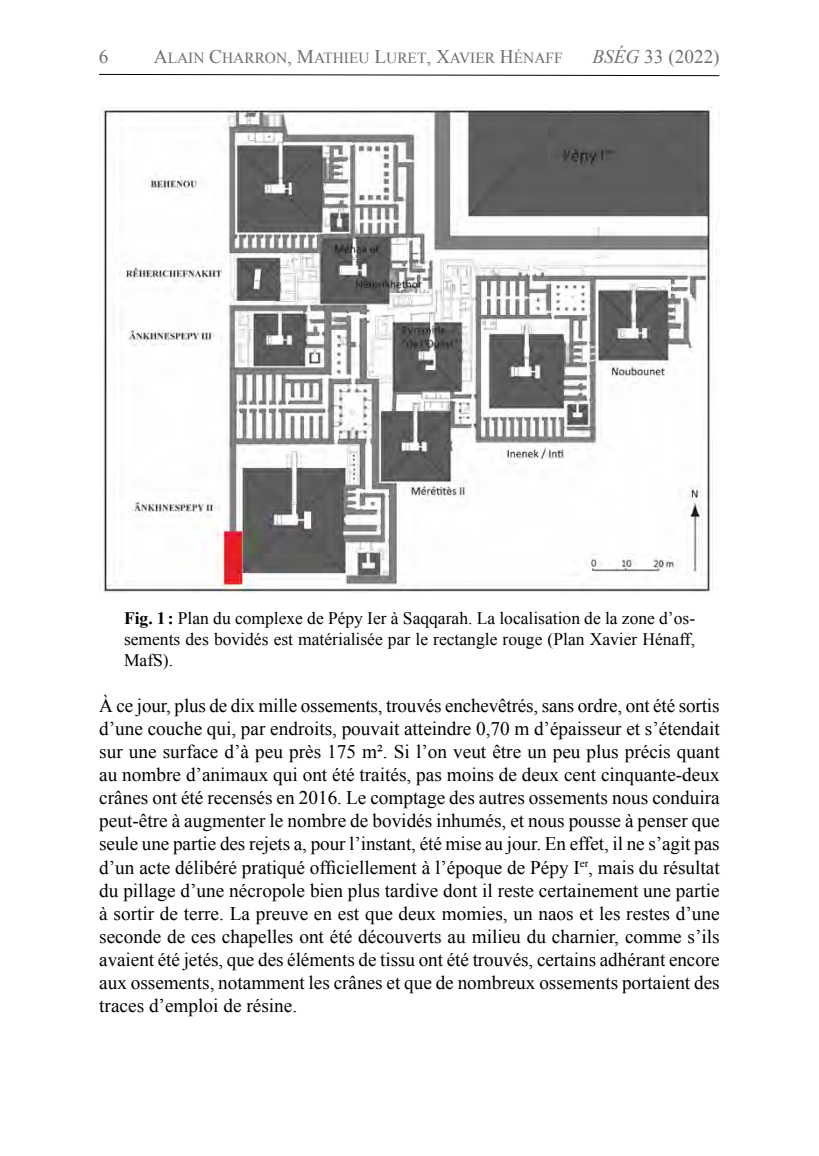
<style>
.page{position:relative;width:819px;height:1156px;background:#fff}
.page>*{position:absolute;margin:0;border:0;box-sizing:border-box;transform-origin:0 0}
.t1{font:19.25px/23.1px "Times New Roman";color:#000;text-align:justify}
.t2{font:19.25px "Times New Roman";color:#706f6f}
.t3{font:17.5px/21px "Times New Roman";color:#000;text-align:justify}
.t4{font:15.4px "Times New Roman PSMT SC800";color:#706f6f}
.s1{font-size:19.25px}
.s2{font-style:italic}
.s3{font-weight:700}
</style>
<div class="page">
<svg style="left:99px;top:74px;width:621px;height:3px"></svg>
<img style="left:99px;top:106px;width:615px;height:487px">
<p class="t2" style="left:99px;top:44px;width:11px">6</p>
<p class="t4" style="left:154px;top:47px;width:410px"><span class="s1">A</span>LAIN <span class="s1">C</span>HARRON<span class="s1">, M</span>ATHIEU <span class="s1">L</span>URET<span class="s1">, X</span>AVIER <span class="s1">H</span>ÉNAFF</p>
<p class="t2" style="left:592px;top:44px;width:129px"><span class="s2">BSÉG</span> 33 (2022)</p>
<p class="t3" style="left:124px;top:607px;width:572px"><span class="s3">Fig. 1:</span> Plan du complexe de Pépy Ier à Saqqarah. La localisation de la zone d’os&shy;sements des bovidés est matérialisée par le rectangle rouge (Plan Xavier Hénaff, MafS).</p>
<p class="t1" style="left:99px;top:693px;width:622px">À ce jour, plus de dix mille ossements, trouvés enchevêtrés, sans ordre, ont été sortis d’une couche qui, par endroits, pouvait atteindre 0,70 m d’épaisseur et s’étendait sur une surface d’à peu près 175 m². Si l’on veut être un peu plus précis quant au nombre d’animaux qui ont été traités, pas moins de deux cent cinquante-deux crânes ont été recensés en 2016. Le comptage des autres ossements nous conduira peut-être à augmenter le nombre de bovidés inhumés, et nous pousse à penser que seule une partie des rejets a, pour l’instant, été mise au jour. En effet, il ne s’agit pas d’un acte délibéré pratiqué officiellement à l’époque de Pépy I<sup>er</sup>, mais du résultat du pillage d’une nécropole bien plus tardive dont il reste certainement une partie à sortir de terre. La preuve en est que deux momies, un naos et les restes d’une seconde de ces chapelles ont été découverts au milieu du charnier, comme s’ils avaient été jetés, que des éléments de tissu ont été trouvés, certains adhérant encore aux ossements, notamment les crânes et que de nombreux ossements portaient des traces d’emploi de résine.</p>
</div>
